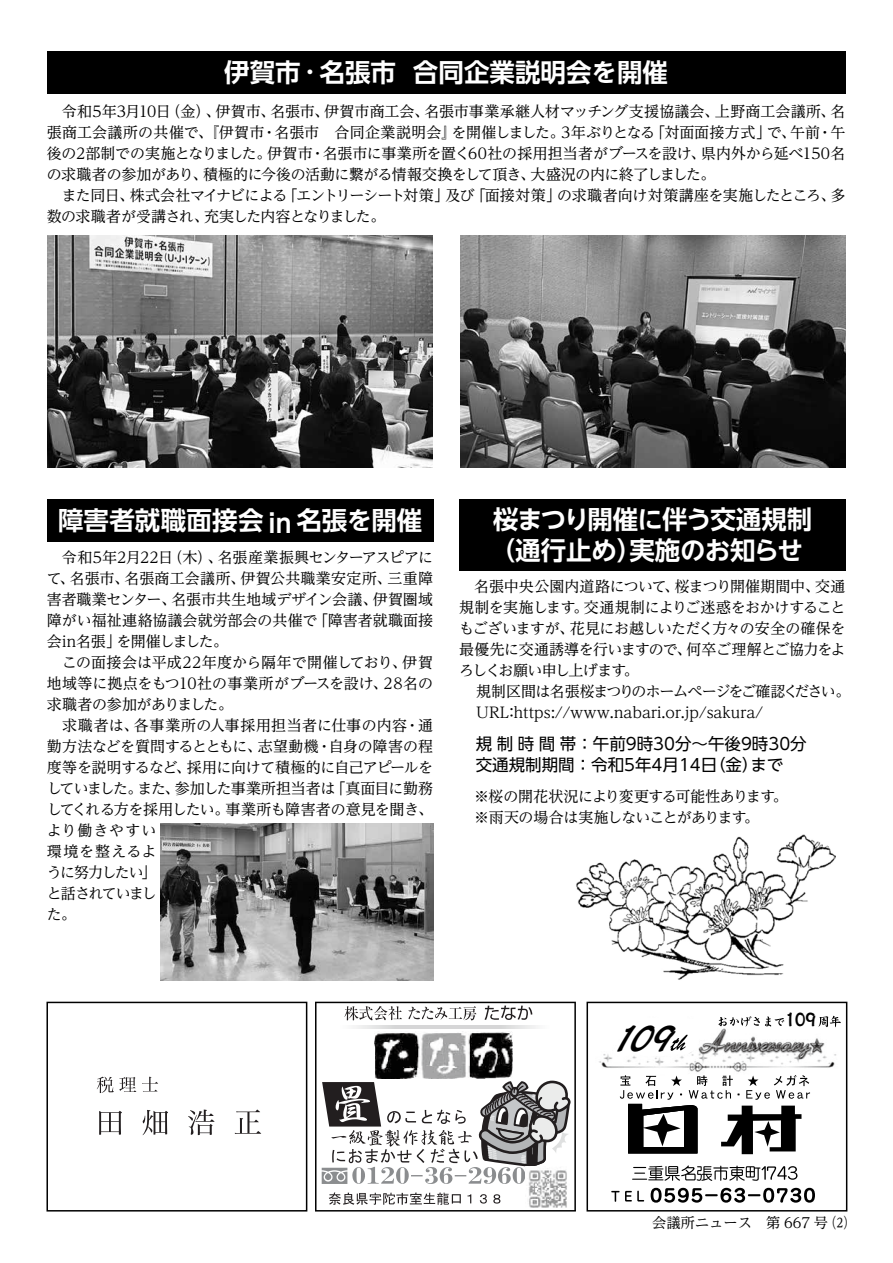
<style>
.page{position:relative;width:893px;height:1263px;background:#fff}
.page>*{position:absolute;margin:0;border:0;box-sizing:border-box;transform-origin:0 0}
.t1{font:italic 700 34.2px "Kaisho MCBK1 Pro De";color:#000;scale:.84 1}
.t2{font:700 25.5px "UD Shin Go NT Pro De";color:#fff}
.t3{font:700 25.5px/31.5px "UD Shin Go NT Pro De";letter-spacing:-.03em;color:#fff}
.t4{font:700 18px "Kaisho MCBK1 Pro De";color:#000;scale:.84 1}
.t5{font:16.5px/21px "UD Shin Go NT Pro";color:#000}
.t6{font:15px/21px "UD Reimin Pro";letter-spacing:-.015em;color:#000}
.t7{font:15px/21px "UD Reimin Pro";letter-spacing:-.035em;color:#000}
.t8{font:15px/21px "UD Reimin Pro";letter-spacing:.015em;color:#000}
.t9{font:15px/21px "UD Reimin Pro";letter-spacing:-.055em;color:#000}
.t10{font:15px "UD Reimin Pro";letter-spacing:.02em;color:#000}
.t11{font:15px "UD Reimin Pro";letter-spacing:-.04em;color:#000}
.t12{font:15px "UD Reimin Pro";letter-spacing:-.05em;color:#000}
.t13{font:15px "UD Reimin Pro";letter-spacing:.01em;color:#000}
.t14{font:15px "UD Reimin Pro";letter-spacing:.005em;color:#000}
.t15{font:15px "UD Reimin Pro";letter-spacing:-.1em;color:#000}
.t16{font:15px "UD Reimin Pro";letter-spacing:-.095em;color:#000}
.t17{font:15px "UD Reimin Pro";letter-spacing:-.045em;color:#000}
.t18{font:15px "UD Reimin Pro";letter-spacing:-.085em;color:#000}
.t19{font:15px "UD Reimin Pro";letter-spacing:-.075em;color:#000}
.t20{font:14.25px "UD Reimin Pro";color:#000}
</style>
<div class="page">
<svg style="left:46px;top:1002px;width:261px;height:209px"></svg>
<svg style="left:586px;top:1002px;width:261px;height:209px"></svg>
<svg style="left:315px;top:1002px;width:261px;height:209px"></svg>
<svg style="left:620px;top:1075px;width:190px;height:79px"></svg>
<svg style="left:719px;top:1016px;width:65px;height:11px"></svg>
<svg style="left:818px;top:1016px;width:23px;height:11px"></svg>
<svg style="left:632px;top:1165px;width:165px;height:16px"></svg>
<svg style="left:651px;top:1188px;width:164px;height:15px"></svg>
<svg style="left:611px;top:1190px;width:33px;height:12px"></svg>
<svg style="left:613px;top:1017px;width:87px;height:41px"></svg>
<div style="left:47px;top:499px;width:387px;height:42px;background:#000"></div>
<div style="left:47px;top:51px;width:798px;height:43px;background:#000"></div>
<div style="left:459px;top:499px;width:387px;height:71px;background:#000"></div>
<img style="left:460px;top:235px;width:385px;height:232px">
<img style="left:47px;top:235px;width:385px;height:232px">
<img style="left:161px;top:823px;width:272px;height:157px">
<img style="left:576px;top:834px;width:259px;height:146px">
<h2 class="t2" style="left:224px;top:52px;width:173px">伊賀市 · 名張市</h2>
<h2 class="t2" style="left:413px;top:52px;width:256px">合同企業説明会を開催</h2>
<p class="t6" style="left:166px;top:100px;width:56px">（金）、</p>
<p class="t14" style="left:424px;top:99px;width:296px">名張市事業承継人材マッチング支援協議会、</p>
<p class="t8" style="left:47px;top:100px;width:126px">　令和5年月3 10日</p>
<p class="t6" style="left:324px;top:100px;width:107px">伊賀市商工会、</p>
<p class="t8" style="left:715px;top:100px;width:122px">上野商工会議所、</p>
<p class="t6" style="left:270px;top:100px;width:60px">名張市、</p>
<p class="t6" style="left:830px;top:100px;width:16px">名</p>
<p class="t6" style="left:215px;top:100px;width:61px">伊賀市、</p>
<p class="t13" style="left:47px;top:120px;width:219px">張商工会議所の共催で、『伊賀市</p>
<p class="t19" style="left:561px;top:120px;width:96px">3年ぶりとなる</p>
<p class="t6" style="left:651px;top:121px;width:122px">「対面面接方式」</p>
<p class="t8" style="left:274px;top:121px;width:183px">名張市　合同企業説明会』</p>
<p class="t6" style="left:790px;top:121px;width:31px">午前</p>
<p class="t6" style="left:817px;top:121px;width:30px">・午</p>
<p class="t18" style="left:451px;top:120px;width:115px">を開催しました。</p>
<p class="t6" style="left:767px;top:121px;width:30px">で、</p>
<p class="t6" style="left:262px;top:121px;width:16px">・</p>
<p class="t6" style="left:323px;top:142px;width:384px">名張市に事業所を置く60社の採用担当者がブースを設け、</p>
<p class="t6" style="left:701px;top:142px;width:146px">県内外から延べ150名</p>
<p class="t6" style="left:47px;top:142px;width:226px">後の2部制での実施となりました。</p>
<p class="t6" style="left:267px;top:142px;width:47px">伊賀市</p>
<p class="t6" style="left:310px;top:142px;width:16px">・</p>
<p class="t6" style="left:203px;top:163px;width:334px">積極的に今後の活動に繋がる情報交換をして頂き、</p>
<p class="t11" style="left:531px;top:162px;width:186px">大盛況の内に終了しました。</p>
<p class="t6" style="left:47px;top:163px;width:162px">の求職者の参加があり、</p>
<p class="t16" style="left:283px;top:183px;width:168px">「エントリーシート対策」</p>
<p class="t6" style="left:471px;top:184px;width:92px">「面接対策」</p>
<p class="t11" style="left:130px;top:183px;width:159px">株式会社マイナビによる</p>
<p class="t6" style="left:557px;top:184px;width:280px">の求職者向け対策講座を実施したところ、</p>
<p class="t6" style="left:830px;top:184px;width:16px">多</p>
<p class="t6" style="left:446px;top:184px;width:31px">及び</p>
<p class="t6" style="left:47px;top:184px;width:89px">　また同日、</p>
<p class="t6" style="left:47px;top:205px;width:163px">数の求職者が受講され、</p>
<p class="t15" style="left:204px;top:204px;width:183px">充実した内容となりました。</p>
<h2 class="t2" style="left:297px;top:499px;width:127px">名張を開催</h2>
<h2 class="t2" style="left:58px;top:499px;width:207px">障害者就職面接会</h2>
<h2 class="t2" style="left:269px;top:502px;width:24px">in</h2>
<p class="t12" style="left:218px;top:545px;width:217px">名張産業振興センターアスピアに</p>
<p class="t6" style="left:168px;top:546px;width:56px">（木）、</p>
<p class="t10" style="left:47px;top:545px;width:128px">　令和5年月2 22日</p>
<p class="t13" style="left:125px;top:566px;width:122px">名張商工会議所、</p>
<p class="t6" style="left:387px;top:567px;width:47px">三重障</p>
<p class="t6" style="left:70px;top:567px;width:61px">名張市、</p>
<p class="t8" style="left:240px;top:567px;width:152px">伊賀公共職業安定所、</p>
<p class="t6" style="left:47px;top:567px;width:16px">て</p>
<p class="t6" style="left:59px;top:567px;width:16px">、</p>
<p class="t6" style="left:172px;top:588px;width:207px">名張市共生地域デザイン会議、</p>
<p class="t6" style="left:47px;top:588px;width:131px">害者職業センター、</p>
<p class="t6" style="left:373px;top:588px;width:62px">伊賀圏域</p>
<p class="t6" style="left:116px;top:609px;width:203px;text-indent:-70px">障がい福祉連絡協議会就労部会の共催でを開催しました。</p>
<p class="t6" style="left:313px;top:609px;width:121px">「障害者就職面接</p>
<p class="t6" style="left:47px;top:630px;width:76px">会in名張」</p>
<p class="t8" style="left:384px;top:651px;width:51px;text-indent:-337px">　この面接会は平成22年度から隔年で開催しており、<br>28名の</p>
<p class="t6" style="left:402px;top:651px;width:32px">伊賀</p>
<p class="t6" style="left:47px;top:672px;width:342px">地域等に拠点をもつ10社の事業所がブースを設け、</p>
<p class="t6" style="left:47px;top:693px;width:188px">求職者の参加がありました。</p>
<p class="t10" style="left:134px;top:713px;width:301px">各事業所の人事採用担当者に仕事の内容・通</p>
<p class="t6" style="left:47px;top:714px;width:93px">　求職者は、</p>
<p class="t7" style="left:187px;top:735px;width:248px;text-indent:-140px">勤方法などを質問するとともに、<br>採用に向けて積極的に自己アピールを</p>
<p class="t6" style="left:329px;top:735px;width:106px">自身の障害の程</p>
<p class="t6" style="left:258px;top:735px;width:76px">志望動機・</p>
<p class="t6" style="left:47px;top:756px;width:146px">度等を説明するなど、</p>
<p class="t6" style="left:175px;top:777px;width:162px">参加した事業所担当者は</p>
<p class="t6" style="left:331px;top:777px;width:104px">「真面目に勤務</p>
<p class="t6" style="left:47px;top:777px;width:97px">していました。</p>
<p class="t6" style="left:137px;top:777px;width:44px">また、</p>
<p class="t9" style="left:47px;top:798px;width:184px">してくれる方を採用したい。より働きやすい<br>環境を整えるよ<br>うに努力したい「<br>と話されていまし<br>た。</p>
<p class="t6" style="left:225px;top:798px;width:209px">事業所も障害者の意見を聞き、</p>
<h2 class="t3" style="left:629px;top:502px;width:185px;text-indent:-136px">桜まつり開催に伴う交通規制実施のお知らせ</h2>
<h2 class="t2" style="left:490px;top:530px;width:154px">（通行止め）</h2>
<p class="t6" style="left:584px;top:575px;width:263px;text-indent:-125px">　名張中央公園内道路について<br>交通規制によりご迷惑をおかけすること</p>
<p class="t17" style="left:675px;top:574px;width:146px">桜まつり開催期間中、</p>
<p class="t6" style="left:815px;top:575px;width:32px">交通</p>
<p class="t6" style="left:664px;top:575px;width:16px">、</p>
<p class="t7" style="left:570px;top:596px;width:277px;text-indent:-110px">規制を実施します<br>花見にお越しいただく方々の安全の確保を</p>
<p class="t6" style="left:573px;top:596px;width:16px">。</p>
<p class="t12" style="left:459px;top:616px;width:116px">もございますが、</p>
<p class="t7" style="left:687px;top:638px;width:160px">何卒ご理解とご協力をよ</p>
<p class="t6" style="left:624px;top:638px;width:69px;text-indent:-165px">最優先に交通誘導を行いますので、。</p>
<p class="t7" style="left:476px;top:659px;width:376px;text-indent:-17px">ろしくお願い申し上げます<br>規制区間は名張桜まつりのホームぺージをご確認ください。<br>URL https://www.nabari.or j p. /sakura/</p>
<p class="t6" style="left:504px;top:701px;width:16px">：</p>
<p class="t5" style="left:750px;top:732px;width:58px;text-indent:-291px">　規制時間帯：午前9時30分～午後9時30分まで</p>
<p class="t5" style="left:459px;top:753px;width:301px">　交通規制期間：令和5年4月14 （日金）</p>
<p class="t7" style="left:744px;top:785px;width:33px;text-indent:-285px">　※桜の開花状況により変更する可能性あります。</p>
<p class="t6" style="left:773px;top:785px;width:16px">。</p>
<p class="t9" style="left:459px;top:806px;width:289px">　※雨天の場合は実施しないことがあります</p>
<h1 class="t1" style="left:609px;top:1008px;width:102px">109</h1>
<p class="t4" style="left:785px;top:1004px;width:38px">109</p>
<p class="t20" style="left:652px;top:1211px;width:196px">会議所ニュース　第 667 号 (2)</p>
</div>
